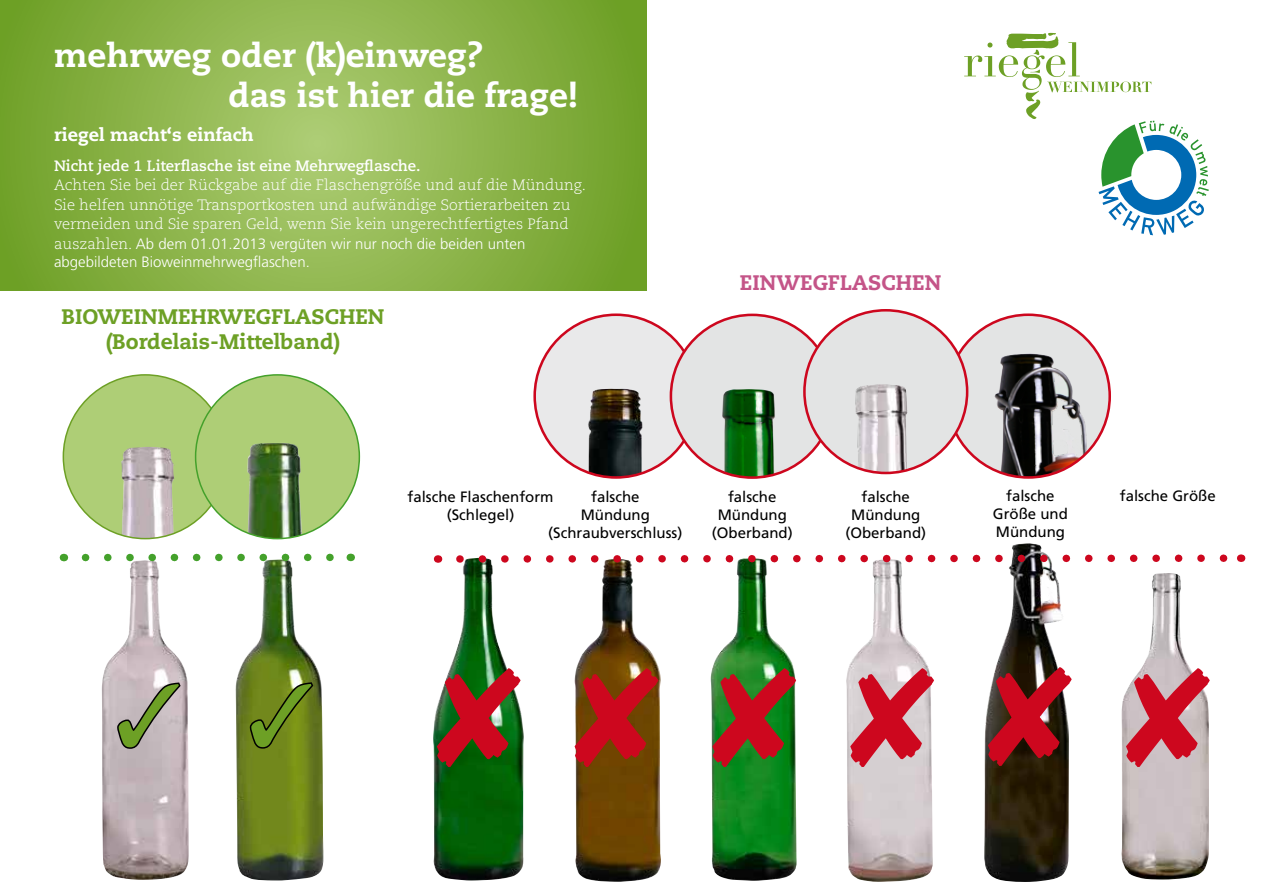
<style>
.page{position:relative;width:1263px;height:893px;background:#fff}
.page>*{position:absolute;margin:0;border:0;box-sizing:border-box;transform-origin:0 0}
.t1{font:72px "Vino SMD";color:#6da025}
.t2{font:800 33px/39.6px "Caecilia";color:#fff}
.t3{font:800 21px/25.2px "Caecilia";color:#6da025;text-align:center}
.t4{font:800 21px "Caecilia";color:#c45488}
.t5{font:800 18px "Caecilia";color:#fff}
.t6{font:300 15px/19.5px "Caecilia";color:#fff}
.t7{font:15px/18px "Frutiger LT";color:#000;text-align:center}
.t8{font:300 15px/18px "Frutiger LT";color:#fff}
.t9{font:700 15px "Caecilia";color:#fff}
.s1{font-family:"Caecilia"}
</style>
<div class="page">
<svg style="left:0;top:0;width:646px;height:291px;background:#8ab348"></svg>
<img style="left:102px;top:561px;width:87px;height:319px">
<img style="left:236px;top:561px;width:87px;height:319px">
<svg style="left:85px;top:554px;width:249px;height:7px"></svg>
<div style="left:535px;top:315px;width:162px;height:162px;background:#e9e9ea;border-radius:50%"></div>
<img style="left:588px;top:389px;width:55px;height:88px">
<div style="left:63px;top:375px;width:164px;height:164px;background:#aece76;border-radius:50%"></div>
<img style="left:121px;top:447px;width:54px;height:92px">
<svg style="left:115px;top:681px;width:68px;height:73px;background:#afa4a8"></svg>
<svg style="left:248px;top:681px;width:68px;height:72px;background:#65781a"></svg>
<img style="left:1121px;top:573px;width:88px;height:306px">
<img style="left:984px;top:543px;width:85px;height:339px">
<img style="left:846px;top:566px;width:87px;height:316px">
<img style="left:711px;top:566px;width:85px;height:315px">
<img style="left:575px;top:566px;width:86px;height:316px">
<div style="left:196px;top:375px;width:163px;height:164px;background:#aece76;border-radius:50%"></div>
<img style="left:247px;top:443px;width:55px;height:96px">
<img style="left:433px;top:558px;width:91px;height:322px">
<div style="left:671px;top:315px;width:163px;height:163px;background:#e3e4e4;border-radius:50%"></div>
<img style="left:722px;top:389px;width:54px;height:89px">
<div style="left:947px;top:315px;width:163px;height:162px;background:#e3e4e4;border-radius:50%"></div>
<img style="left:994px;top:354px;width:93px;height:123px">
<svg style="left:452px;top:551px;width:790px;height:15px"></svg>
<svg style="left:964px;top:33px;width:245px;height:202px"></svg>
<div style="left:804px;top:310px;width:163px;height:163px;background:#e3e4e4;border-radius:50%"></div>
<img style="left:855px;top:384px;width:53px;height:89px">
<div style="left:803px;top:309px;width:165px;height:165px;border:3px solid #cd071e;border-radius:50%"></div>
<svg style="left:575px;top:667px;width:83px;height:100px;background:#714907"></svg>
<svg style="left:712px;top:667px;width:84px;height:100px;background:#188826"></svg>
<svg style="left:850px;top:667px;width:83px;height:100px;background:#d7d0d3"></svg>
<svg style="left:988px;top:665px;width:81px;height:101px;background:#433b2c"></svg>
<svg style="left:1126px;top:667px;width:83px;height:100px;background:#ccc2c5"></svg>
<svg style="left:437px;top:667px;width:83px;height:100px;background:#22792c"></svg>
<h2 class="t2" style="left:228px;top:36px;width:351px;text-indent:-174px">mehrweg oder (k)einweg?<br>das ist hier die frage!</h2>
<p class="t5" style="left:54px;top:123px;width:201px">riegel macht‘s einfach</p>
<p class="t9" style="left:54px;top:156px;width:368px">Nicht jede 1 Literflasche ist eine Mehrwegflasche.</p>
<p class="t6" style="left:54px;top:175px;width:533px">Achten Sie bei der Rückgabe auf die Flaschengröße und auf die Mündung.<br>Sie helfen unnötige Transportkosten und aufwändige Sortierarbeiten zu vermeiden und Sie sparen Geld, wenn Sie kein ungerechtfertigtes Pfand</p>
<p class="t8" style="left:54px;top:235px;width:473px"><span class="s1">auszahlen.</span> Ab dem 01.01.2013 vergüten wir nur noch die beiden unten abgebildeten Bioweinmehrwegflaschen.</p>
<h3 class="t3" style="left:61px;top:304px;width:325px">Bioweinmehrwegflaschen (Bordelais-Mittelband)</h3>
<h3 class="t4" style="left:740px;top:270px;width:203px">einwegflaschen</h3>
<h1 class="t1" style="left:115px;top:679px;width:194px">C C</h1>
<p class="t7" style="left:408px;top:488px;width:147px">falsche Flaschenform (Schlegel)</p>
<p class="t7" style="left:548px;top:488px;width:136px">falsche<br>Mündung (Schraubverschluss)</p>
<p class="t7" style="left:712px;top:488px;width:82px">falsche<br>Mündung (Oberband)</p>
<p class="t7" style="left:845px;top:488px;width:82px">falsche<br>Mündung (Oberband)</p>
<p class="t7" style="left:993px;top:487px;width:76px">falsche<br>Größe und<br>Mündung</p>
<p class="t7" style="left:1120px;top:487px;width:97px">falsche Größe</p>
</div>
